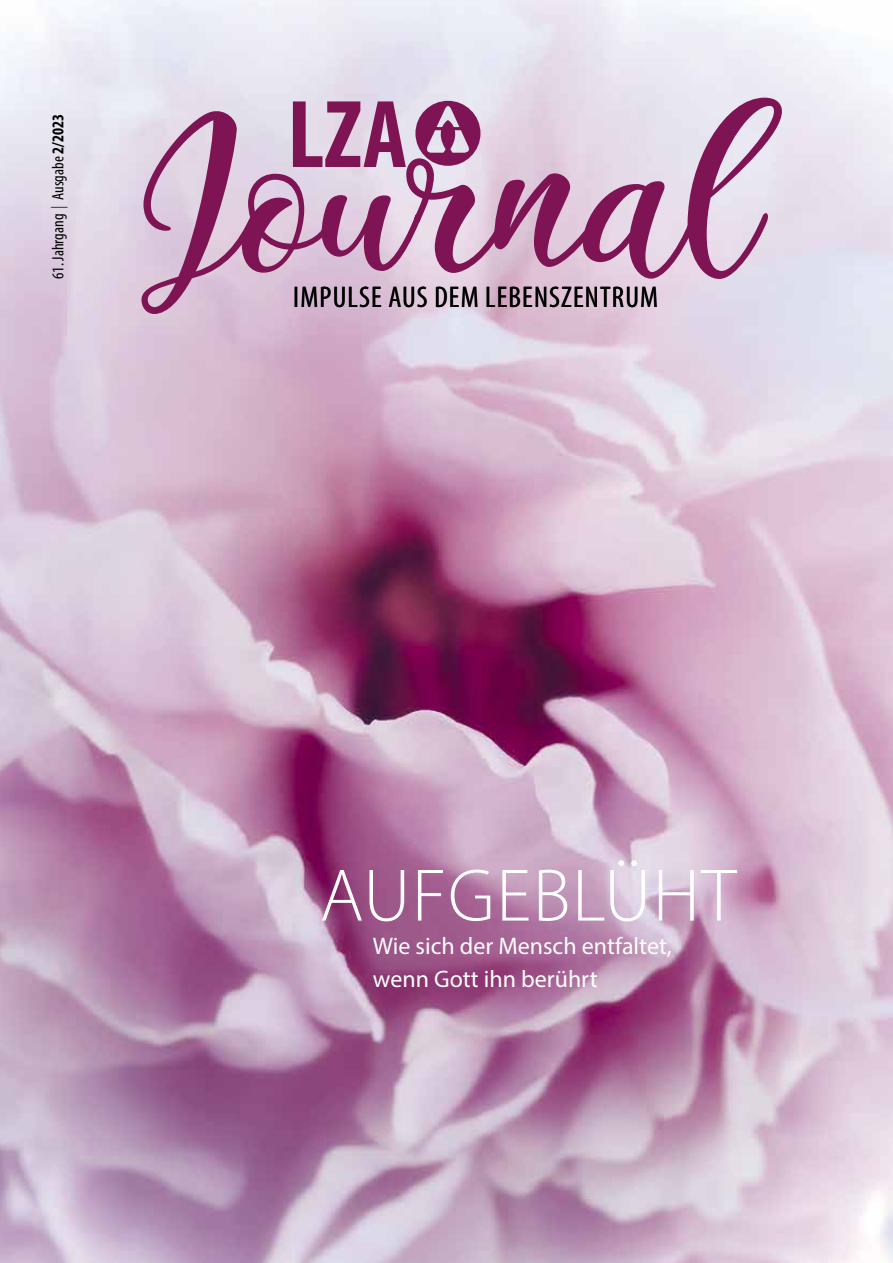
<style>
.page{position:relative;width:893px;height:1263px;background:#fff}
.page>*{position:absolute;margin:0;border:0;box-sizing:border-box;transform-origin:0 0}
.t1{font:300 75px "Myriad Pro";letter-spacing:.02em;color:#fff}
.t2{font:condensed 30px "Myriad Pro";letter-spacing:.04em;color:#000}
.t3{font:24px/33px "Myriad Pro";color:#fff}
.t4{font:condensed 16.5px "Myriad Pro";color:#000}
.s1{font-weight:300;font-stretch:normal}
.s2{font-weight:700}
</style>
<div class="page">
<img style="left:0;top:0;width:893px;height:1263px">
<svg style="left:141px;top:98px;width:641px;height:216px;background:#cdacc6"></svg>
<svg style="left:492px;top:210px;width:18px;height:33px"></svg>
<svg style="left:582px;top:211px;width:21px;height:32px"></svg>
<svg style="left:415px;top:101px;width:65px;height:65px;background:#a5628d"></svg>
<svg style="left:293px;top:101px;width:113px;height:66px;background:#ae739a"></svg>
<p class="t4" style="left:48px;top:279px;width:167px;rotate:-90deg">61. Jahrgang <span class="s1">|</span> Ausgabe <span class="s2">2/2023</span></p>
<p class="t2" style="left:293px;top:279px;width:366px">IMPULSE AUS DEM LEBENSZENTRUM</p>
<h1 class="t1" style="left:320px;top:850px;width:418px">AUFGEBLÜHT</h1>
<p class="t3" style="left:373px;top:929px;width:300px">Wie sich der Mensch entfaltet, wenn Gott ihn berührt</p>
</div>
